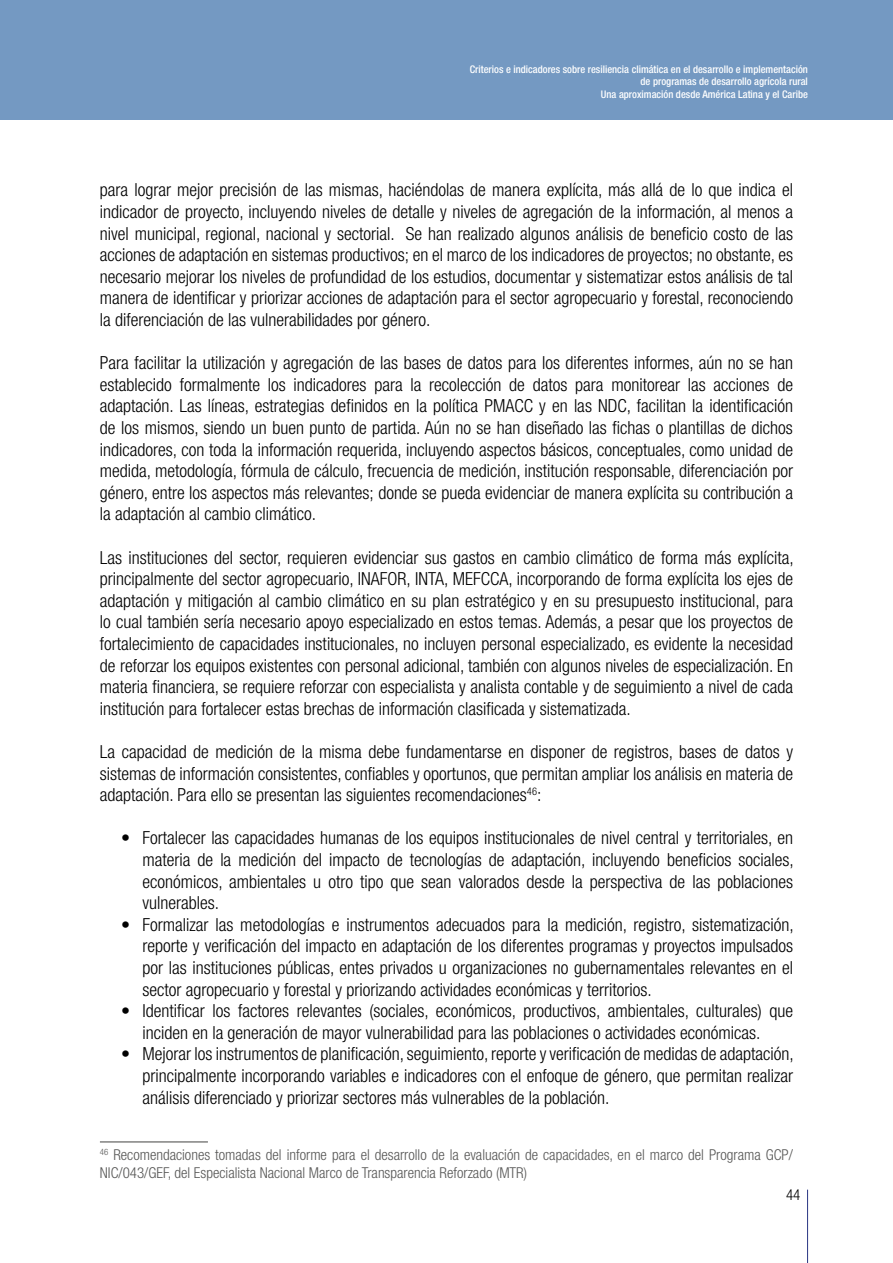
<style>
.page{position:relative;width:893px;height:1263px;background:#fff}
.page>*{position:absolute;margin:0;border:0;box-sizing:border-box;transform-origin:0 0}
.t1{font:300 condensed 18px/21.6px "Helvetica Neue LT Std";color:#000;text-align:justify}
.t2{font:300 condensed 15px/18px "Helvetica Neue LT Std";color:#575756}
.t3{font:300 condensed 15px "Helvetica Neue LT Std";color:#000}
.t4{font:500 condensed 10.5px/12.6px "Helvetica Neue LT Std";color:#fff;text-align:right}
</style>
<div class="page">
<div style="left:0;top:0;width:893px;height:119px;background:#7499c2"></div>
<hr style="left:100px;top:1141px;width:108px;height:1px;background:#575756">
<hr style="left:807px;top:1189px;width:1px;height:74px;background:#283583">
<p class="t4" style="left:470px;top:62px;width:340px">Criterios e indicadores sobre resiliencia climática en el desarrollo e implementación de programas de desarrollo agrícola rural<br>Una aproximación desde América Latina y el Caribe</p>
<p class="t1" style="left:100px;top:179px;width:695px">para lograr mejor precisión de las mismas, haciéndolas de manera explícita, más allá de lo que indica el indicador de proyecto, incluyendo niveles de detalle y niveles de agregación de la información, al menos a nivel municipal, regional, nacional y sectorial. Se han realizado algunos análisis de beneficio costo de las acciones de adaptación en sistemas productivos; en el marco de los indicadores de proyectos; no obstante, es necesario mejorar los niveles de profundidad de los estudios, documentar y sistematizar estos análisis de tal manera de identificar y priorizar acciones de adaptación para el sector agropecuario y forestal, reconociendo la diferenciación de las vulnerabilidades por género.</p>
<p class="t1" style="left:100px;top:352px;width:695px">Para facilitar la utilización y agregación de las bases de datos para los diferentes informes, aún no se han establecido formalmente los indicadores para la recolección de datos para monitorear las acciones de adaptación. Las líneas, estrategias definidos en la política PMACC y en las NDC, facilitan la identificación de los mismos, siendo un buen punto de partida. Aún no se han diseñado las fichas o plantillas de dichos indicadores, con toda la información requerida, incluyendo aspectos básicos, conceptuales, como unidad de medida, metodología, fórmula de cálculo, frecuencia de medición, institución responsable, diferenciación por género, entre los aspectos más relevantes; donde se pueda evidenciar de manera explícita su contribución a la adaptación al cambio climático.</p>
<p class="t1" style="left:100px;top:546px;width:695px">Las instituciones del sector, requieren evidenciar sus gastos en cambio climático de forma más explícita, principalmente del sector agropecuario, INAFOR, INTA, MEFCCA, incorporando de forma explícita los ejes de adaptación y mitigación al cambio climático en su plan estratégico y en su presupuesto institucional, para lo cual también sería necesario apoyo especializado en estos temas. Además, a pesar que los proyectos de fortalecimiento de capacidades institucionales, no incluyen personal especializado, es evidente la necesidad de reforzar los equipos existentes con personal adicional, también con algunos niveles de especialización. En materia financiera, se requiere reforzar con especialista y analista contable y de seguimiento a nivel de cada institución para fortalecer estas brechas de información clasificada y sistematizada.</p>
<p class="t1" style="left:100px;top:741px;width:695px">La capacidad de medición de la misma debe fundamentarse en disponer de registros, bases de datos y sistemas de información consistentes, confiables y oportunos, que permitan ampliar los análisis en materia de adaptación. Para ello se presentan las siguientes recomendaciones<sup>46</sup>:</p>
<p class="t1" style="left:142px;top:827px;width:653px;text-indent:-21px">• Fortalecer las capacidades humanas de los equipos institucionales de nivel central y territoriales, en materia de la medición del impacto de tecnologías de adaptación, incluyendo beneficios sociales, económicos, ambientales u otro tipo que sean valorados desde la perspectiva de las poblaciones vulnerables.</p>
<p class="t1" style="left:142px;top:913px;width:653px;text-indent:-21px">• Formalizar las metodologías e instrumentos adecuados para la medición, registro, sistematización, reporte y verificación del impacto en adaptación de los diferentes programas y proyectos impulsados por las instituciones públicas, entes privados u organizaciones no gubernamentales relevantes en el sector agropecuario y forestal y priorizando actividades económicas y territorios.</p>
<p class="t1" style="left:142px;top:1000px;width:652px;text-indent:-21px">• Identificar los factores relevantes (sociales, económicos, productivos, ambientales, culturales) que inciden en la generación de mayor vulnerabilidad para las poblaciones o actividades económicas.</p>
<p class="t1" style="left:142px;top:1043px;width:653px;text-indent:-21px">• Mejorar los instrumentos de planificación, seguimiento, reporte y verificación de medidas de adaptación, principalmente incorporando variables e indicadores con el enfoque de género, que permitan realizar análisis diferenciado y priorizar sectores más vulnerables de la población.</p>
<p class="t2" style="left:100px;top:1145px;width:695px"><sup>46</sup> Recomendaciones tomadas del informe para el desarrollo de la evaluación de capacidades, en el marco del Programa GCP/<br>NIC/043/GEF, del Especialista Nacional Marco de Transparencia Reforzado (MTR)</p>
<p class="t3" style="left:786px;top:1186px;width:16px">44</p>
</div>
